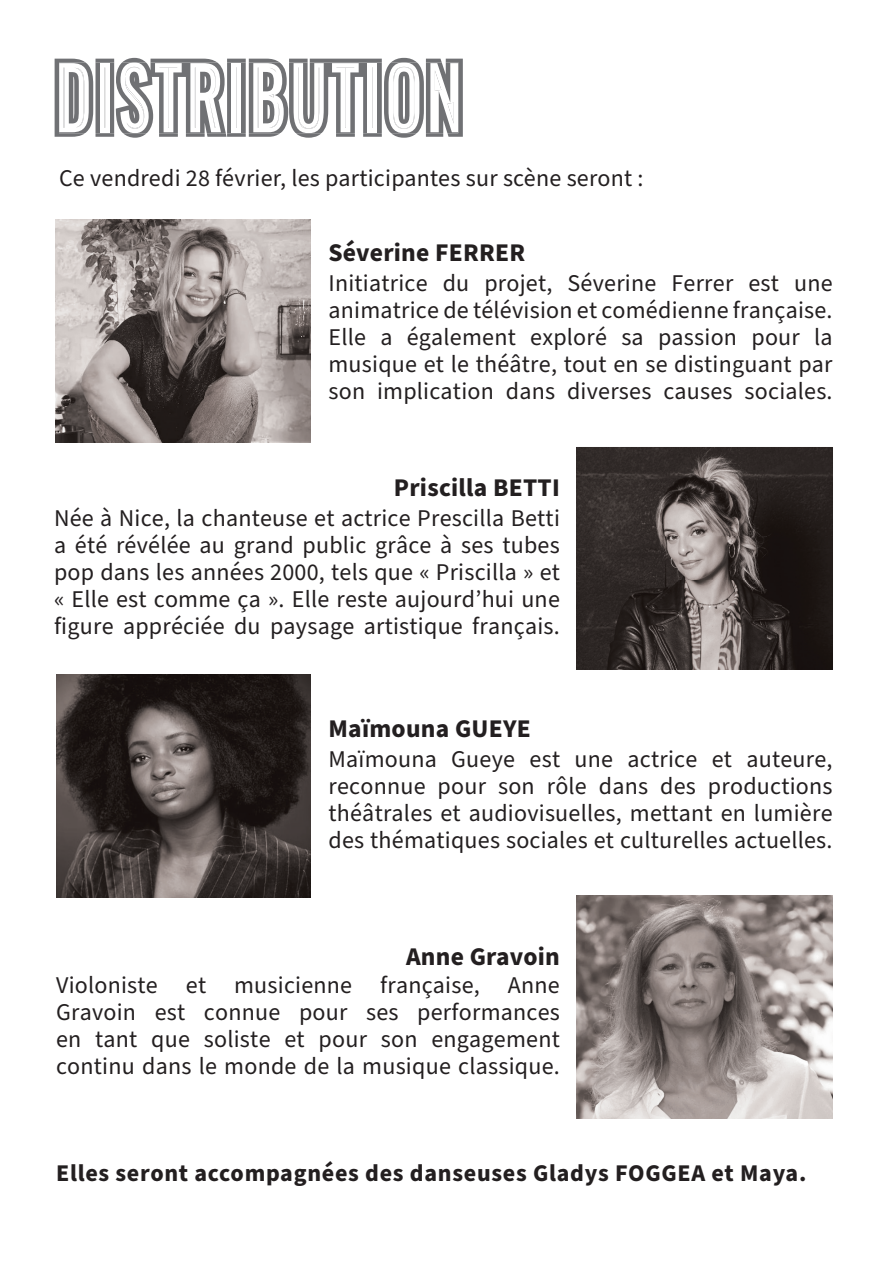
<style>
.page{position:relative;width:893px;height:1263px;background:#fff}
.page>*{position:absolute;margin:0;border:0;box-sizing:border-box;transform-origin:0 0}
.t1{font:500 85.35px "Oswald";letter-spacing:.055em;color:#fff;scale:.78 1}
.t2{font:700 25.5px "Source Sans Pro";letter-spacing:.01em;color:#231f20}
.t3{font:24px/27px "Source Sans Pro";letter-spacing:.01em;color:#231f20;text-align:justify}
.t4{font:700 24px "Source Sans Pro";letter-spacing:.03em;color:#231f20}
</style>
<div class="page">
<svg style="left:55px;top:58px;width:408px;height:80px"></svg>
<img style="left:56px;top:675px;width:254px;height:222px">
<img style="left:576px;top:447px;width:257px;height:223px">
<img style="left:55px;top:442px;width:255px;height:1px">
<img style="left:55px;top:220px;width:255px;height:222px">
<img style="left:576px;top:896px;width:257px;height:222px">
<h1 class="t1" style="left:55px;top:53px;width:524px">DISTRIBUTION</h1>
<p class="t3" style="left:59px;top:165px;width:586px">Ce vendredi 28 février, les participantes sur scène seront :</p>
<p class="t2" style="left:328px;top:235px;width:198px">Séverine FERRER</p>
<p class="t3" style="left:328px;top:271px;width:506px">Initiatrice du projet, Séverine Ferrer est une animatrice de télévision et comédienne française.<br>Elle a également exploré sa passion pour la musique et le théâtre, tout en se distinguant par son implication dans diverses causes sociales.</p>
<p class="t2" style="left:394px;top:470px;width:168px">Priscilla BETTI</p>
<p class="t3" style="left:54px;top:506px;width:507px">Née à Nice, la chanteuse et actrice Prescilla Betti a été révélée au grand public grâce à ses tubes pop dans les années 2000, tels que « Priscilla » et « Elle est comme ça ». Elle reste aujourd’hui une figure appréciée du paysage artistique français.</p>
<p class="t2" style="left:328px;top:711px;width:204px">Maïmouna GUEYE</p>
<p class="t3" style="left:328px;top:747px;width:506px">Maïmouna Gueye est une actrice et auteure, reconnue pour son rôle dans des productions théâtrales et audiovisuelles, mettant en lumière des thématiques sociales et culturelles actuelles.</p>
<p class="t2" style="left:406px;top:939px;width:155px">Anne Gravoin</p>
<p class="t3" style="left:56px;top:972px;width:505px">Violoniste et musicienne française, Anne Gravoin est connue pour ses performances en tant que soliste et pour son engagement continu dans le monde de la musique classique.</p>
<p class="t4" style="left:56px;top:1157px;width:752px">Elles seront accompagnées des danseuses Gladys FOGGEA et Maya.</p>
</div>
